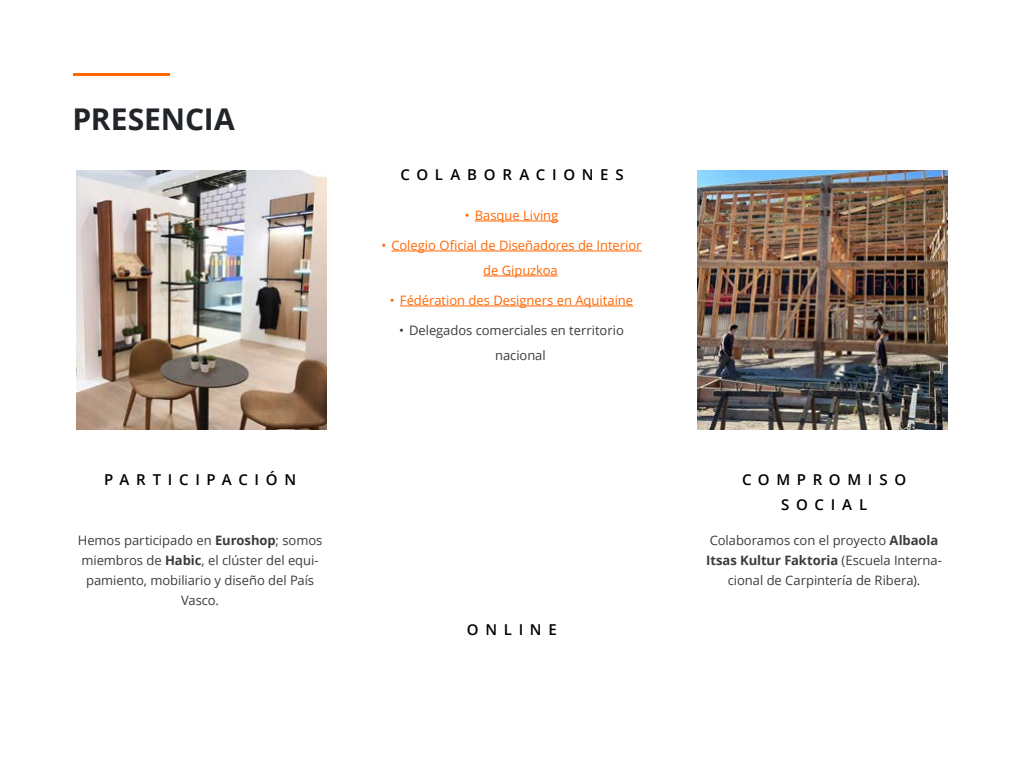
<style>
.page{position:relative;width:1024px;height:768px;background:#fff}
.page>*{position:absolute;margin:0;border:0;box-sizing:border-box;transform-origin:0 0}
.t1{font:700 30px "Open Sans";color:#212529}
.t2{font:600 15px/25px "Open Sans";letter-spacing:.445em;color:#000;text-align:center}
.t3{font:13px/20px "Open Sans";letter-spacing:-.005em;color:#3b3c3b;text-align:center}
.t4{font:13px/25px "Open Sans";letter-spacing:-.005em;color:#f60}
.s1{font-weight:700}
</style>
<div class="page">
<img style="left:76px;top:170px;width:251px;height:260px">
<img style="left:697px;top:170px;width:251px;height:260px">
<hr style="left:73px;top:73px;width:96px;height:3px;background:#f60">
<hr style="left:475px;top:221px;width:83px;height:1px;background:#f60">
<hr style="left:391px;top:251px;width:251px;height:1px;background:#f60">
<hr style="left:483px;top:276px;width:75px;height:1px;background:#f60">
<hr style="left:400px;top:306px;width:233px;height:1px;background:#f60">
<h1 class="t1" style="left:72px;top:98px;width:164px">PRESENCIA</h1>
<p class="t2" style="left:104px;top:467px;width:193px">PARTICIPACIÓN</p>
<p class="t3" style="left:78px;top:530px;width:246px">Hemos participado en <span class="s1">Euroshop</span>; somos miembros de <span class="s1">Habic</span>, el clúster del equi&shy;pamiento, mobiliario y diseño del País<br>Vasco.</p>
<p class="t2" style="left:400px;top:162px;width:225px">COLABORACIONES</p>
<p class="t4" style="left:465px;top:202px;width:95px">• Basque Living</p>
<p class="t4" style="left:483px;top:232px;width:160px;text-indent:-102px">• Colegio Oficial de Diseñadores de Interior de Gipuzkoa</p>
<p class="t4" style="left:390px;top:287px;width:245px">• Fédération des Designers en Aquitaine</p>
<p class="t3" style="left:495px;top:317px;width:130px;line-height:25px;text-align:left;text-indent:-96px">• Delegados comerciales en territorio nacional</p>
<p class="t2" style="left:467px;top:617px;width:91px">ONLINE</p>
<p class="t2" style="left:742px;top:467px;width:166px">COMPROMISO<br>SOCIAL</p>
<p class="t3" style="left:706px;top:530px;width:238px">Colaboramos con el proyecto <span class="s1">Albaola<br>Itsas Kultur Faktoria</span> (Escuela Interna&shy;cional de Carpintería de Ribera).</p>
</div>
